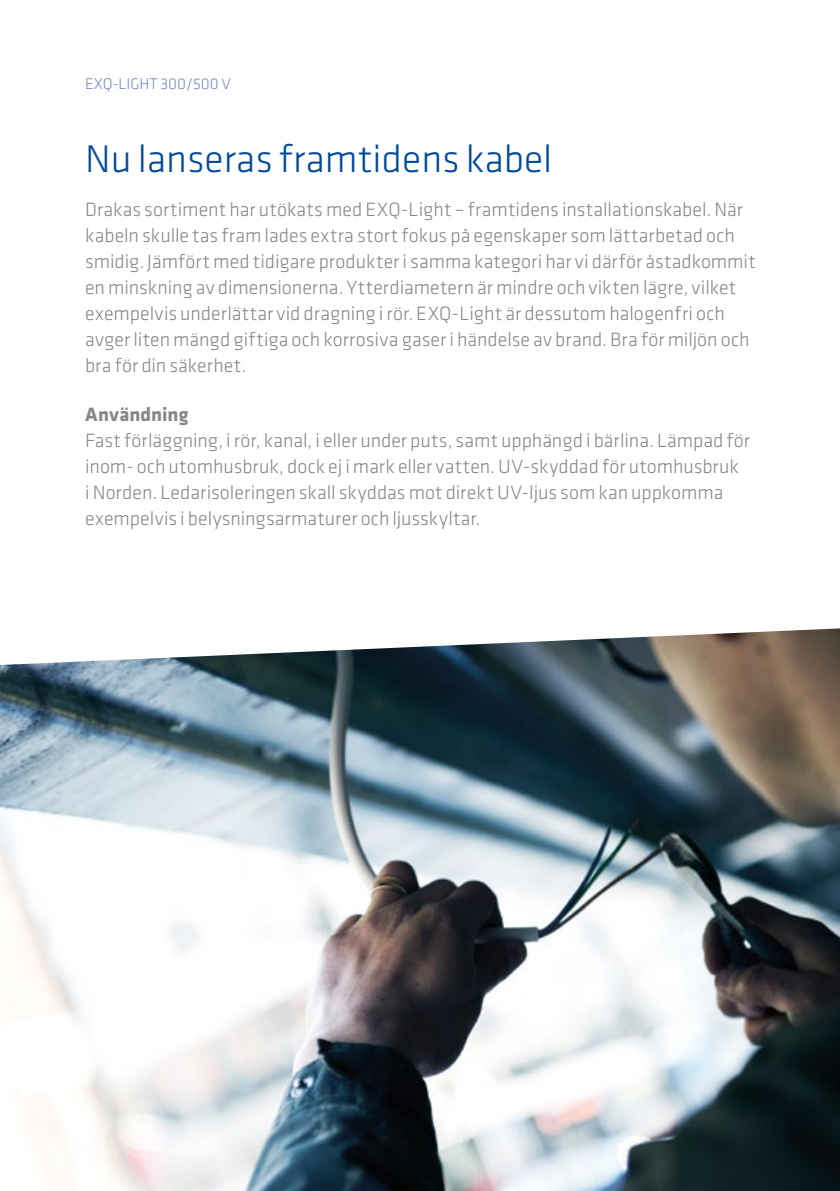
<style>
.page{position:relative;width:840px;height:1191px;background:#fff}
.page>*{position:absolute;margin:0;border:0;box-sizing:border-box;transform-origin:0 0}
.t1{font:300 40px "Klavika";color:#004a9a}
.t2{font:300 20px/26px "Klavika";color:#878787}
.t3{font:700 20px "Klavika";letter-spacing:.005em;color:#878787}
.t4{font:300 16px "Klavika";color:#7588c3}
</style>
<div class="page">
<img style="left:0;top:628px;width:839px;height:563px">
<p class="t4" style="left:85px;top:74px;width:147px">EXQ-LIGHT 300/500 V</p>
<h1 class="t1" style="left:85px;top:134px;width:468px">Nu lanseras framtidens kabel</h1>
<p class="t2" style="left:85px;top:196px;width:671px">Drakas sortiment har utökats med EXQ-Light – framtidens installationskabel. När kabeln skulle tas fram lades extra stort fokus på egenskaper som lättarbetad och smidig. Jämfört med tidigare produkter i samma kategori har vi därför åstadkommit en minskning av dimensionerna. Ytterdiametern är mindre och vikten lägre, vilket exempelvis underlättar vid dragning i rör. EXQ-Light är dessutom halogenfri och avger liten mängd giftiga och korrosiva gaser i händelse av brand. Bra för miljön och bra för din säkerhet.</p>
<p class="t3" style="left:85px;top:400px;width:105px">Användning</p>
<p class="t2" style="left:85px;top:427px;width:666px">Fast förläggning, i rör, kanal, i eller under puts, samt upphängd i bärlina. Lämpad för inom- och utomhusbruk, dock ej i mark eller vatten. UV-skyddad för utomhusbruk<br>i Norden. Ledarisoleringen skall skyddas mot direkt UV-ljus som kan uppkomma exempelvis i belysningsarmaturer och ljusskyltar.</p>
</div>
